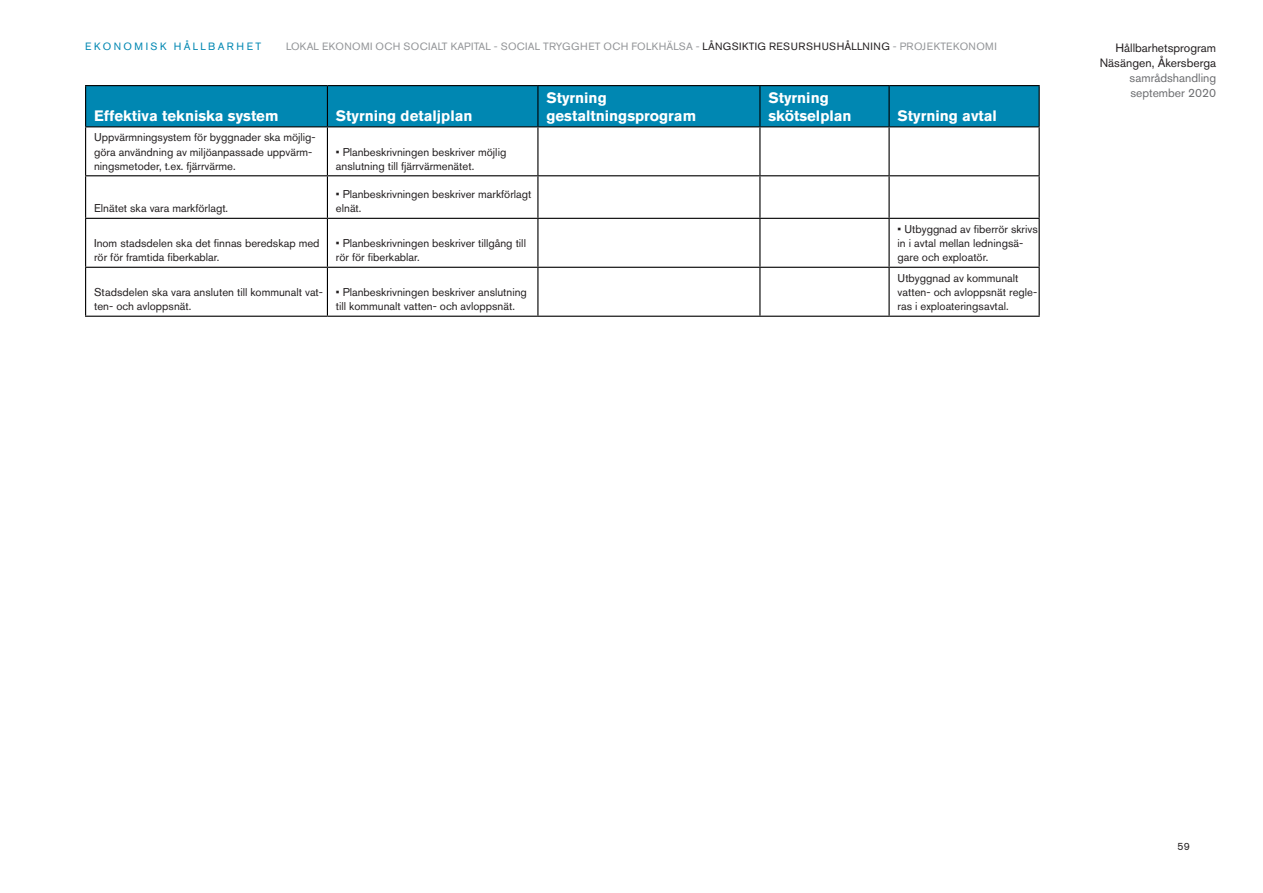
<style>
.page{position:relative;width:1263px;height:893px;background:#fff}
.page>*{position:absolute;margin:0;border:0;box-sizing:border-box;transform-origin:0 0}
.EKO_tabell_fet_rubri{font:700 15px/18px "Akzidenz Grotesk Std";color:#fff}
.t1{font:12px/15px "Akzidenz Grotesk Std";color:#231f20;text-align:right}
.t2{font:12px/15px "Akzidenz Grotesk Std";color:#6c6d70}
.EKO_tabell_brödtext{font:11.25px/14.2px "Akzidenz Grotesk Std";color:#231f20}
.t3{font:10.5px "Akzidenz Grotesk Std";letter-spacing:.035em;color:#939598}
.t4{font:10.5px "Akzidenz Grotesk Std";letter-spacing:.235em;color:#0087b2}
.t5{font:10.5px "Akzidenz Grotesk Std";color:#231f20}
.s1{color:#231f20}
</style>
<div class="page">
<div style="left:86px;top:86px;width:952px;height:40px;background:#0087b2"></div>
<hr style="left:85px;top:86px;width:1px;height:40px;background:#000">
<hr style="left:85px;top:127px;width:1px;height:48px;background:#000">
<hr style="left:85px;top:176px;width:1px;height:42px;background:#000">
<hr style="left:85px;top:219px;width:1px;height:48px;background:#000">
<hr style="left:85px;top:268px;width:1px;height:48px;background:#000">
<hr style="left:85px;top:85px;width:242px;height:1px;background:#000">
<hr style="left:327px;top:85px;width:211px;height:1px;background:#000">
<hr style="left:538px;top:85px;width:222px;height:1px;background:#000">
<hr style="left:760px;top:85px;width:129px;height:1px;background:#000">
<hr style="left:889px;top:85px;width:151px;height:1px;background:#000">
<hr style="left:85px;top:316px;width:242px;height:1px;background:#000">
<hr style="left:327px;top:316px;width:211px;height:1px;background:#000">
<hr style="left:538px;top:316px;width:222px;height:1px;background:#000">
<hr style="left:760px;top:316px;width:129px;height:1px;background:#000">
<hr style="left:889px;top:316px;width:151px;height:1px;background:#000">
<hr style="left:85px;top:126px;width:242px;height:1px;background:#000">
<hr style="left:327px;top:126px;width:211px;height:1px;background:#000">
<hr style="left:538px;top:126px;width:222px;height:1px;background:#000">
<hr style="left:760px;top:126px;width:129px;height:1px;background:#000">
<hr style="left:889px;top:126px;width:151px;height:1px;background:#000">
<hr style="left:85px;top:175px;width:242px;height:1px;background:#000">
<hr style="left:327px;top:175px;width:211px;height:1px;background:#000">
<hr style="left:538px;top:175px;width:222px;height:1px;background:#000">
<hr style="left:760px;top:175px;width:129px;height:1px;background:#000">
<hr style="left:889px;top:175px;width:151px;height:1px;background:#000">
<hr style="left:85px;top:218px;width:242px;height:1px;background:#000">
<hr style="left:327px;top:218px;width:211px;height:1px;background:#000">
<hr style="left:538px;top:218px;width:222px;height:1px;background:#000">
<hr style="left:760px;top:218px;width:129px;height:1px;background:#000">
<hr style="left:889px;top:218px;width:151px;height:1px;background:#000">
<hr style="left:85px;top:267px;width:242px;height:1px;background:#000">
<hr style="left:327px;top:267px;width:211px;height:1px;background:#000">
<hr style="left:538px;top:267px;width:222px;height:1px;background:#000">
<hr style="left:760px;top:267px;width:129px;height:1px;background:#000">
<hr style="left:889px;top:267px;width:151px;height:1px;background:#000">
<hr style="left:327px;top:86px;width:1px;height:40px;background:#000">
<hr style="left:537px;top:86px;width:1px;height:40px;background:#000">
<hr style="left:759px;top:86px;width:1px;height:40px;background:#000">
<hr style="left:888px;top:86px;width:2px;height:40px;background:#000">
<hr style="left:1038px;top:86px;width:2px;height:40px;background:#000">
<hr style="left:327px;top:127px;width:1px;height:48px;background:#000">
<hr style="left:537px;top:127px;width:1px;height:48px;background:#000">
<hr style="left:759px;top:127px;width:1px;height:48px;background:#000">
<hr style="left:888px;top:127px;width:2px;height:48px;background:#000">
<hr style="left:1038px;top:127px;width:2px;height:48px;background:#000">
<hr style="left:327px;top:176px;width:1px;height:42px;background:#000">
<hr style="left:537px;top:176px;width:1px;height:42px;background:#000">
<hr style="left:759px;top:176px;width:1px;height:42px;background:#000">
<hr style="left:888px;top:176px;width:2px;height:42px;background:#000">
<hr style="left:1038px;top:176px;width:2px;height:42px;background:#000">
<hr style="left:327px;top:219px;width:1px;height:48px;background:#000">
<hr style="left:537px;top:219px;width:1px;height:48px;background:#000">
<hr style="left:759px;top:219px;width:1px;height:48px;background:#000">
<hr style="left:888px;top:219px;width:2px;height:48px;background:#000">
<hr style="left:1038px;top:219px;width:2px;height:48px;background:#000">
<hr style="left:327px;top:268px;width:1px;height:48px;background:#000">
<hr style="left:537px;top:268px;width:1px;height:48px;background:#000">
<hr style="left:759px;top:268px;width:1px;height:48px;background:#000">
<hr style="left:888px;top:268px;width:2px;height:48px;background:#000">
<hr style="left:1038px;top:268px;width:2px;height:48px;background:#000">
<p class="t4" style="left:85px;top:40px;width:178px">EKONOMISK HÅLLBARHET</p>
<p class="t3" style="left:286px;top:40px;width:712px">LOKAL EKONOMI OCH SOCIALT KAPITAL - SOCIAL TRYGGHET OCH FOLKHÄLSA - <span class="s1">LÅNGSIKTIG RESURSHUSHÅLLNING</span> - PROJEKTEKONOMI</p>
<p class="EKO_tabell_fet_rubri" style="left:94px;top:107px;width:186px">Effektiva tekniska system</p>
<p class="EKO_tabell_fet_rubri" style="left:336px;top:107px;width:138px">Styrning detaljplan</p>
<p class="EKO_tabell_brödtext" style="left:94px;top:130px;width:223px">Uppvärmningsystem för byggnader ska möjlig&shy;göra användning av miljöanpassade uppvärm&shy;ningsmetoder, t.ex. fjärrvärme.</p>
<p class="EKO_tabell_brödtext" style="left:94px;top:201px;width:136px">Elnätet ska vara markförlagt.</p>
<p class="EKO_tabell_brödtext" style="left:336px;top:144px;width:172px">• Planbeskrivningen beskriver möjlig anslutning till fjärrvärmenätet.</p>
<p class="EKO_tabell_brödtext" style="left:336px;top:187px;width:197px">• Planbeskrivningen beskriver markförlagt elnät.</p>
<p class="EKO_tabell_brödtext" style="left:94px;top:236px;width:227px">Inom stadsdelen ska det finnas beredskap med rör för framtida fiberkablar.</p>
<p class="EKO_tabell_brödtext" style="left:336px;top:236px;width:192px">• Planbeskrivningen beskriver tillgång till rör för fiberkablar.</p>
<p class="EKO_tabell_brödtext" style="left:94px;top:285px;width:230px">Stadsdelen ska vara ansluten till kommunalt vat&shy;ten- och avloppsnät.</p>
<p class="EKO_tabell_brödtext" style="left:336px;top:285px;width:192px">• Planbeskrivningen beskriver anslutning till kommunalt vatten- och avloppsnät.</p>
<p class="EKO_tabell_fet_rubri" style="left:546px;top:89px;width:151px">Styrning gestaltningsprogram</p>
<p class="EKO_tabell_fet_rubri" style="left:768px;top:89px;width:85px">Styrning skötselplan</p>
<p class="EKO_tabell_fet_rubri" style="left:898px;top:107px;width:101px">Styrning avtal</p>
<p class="EKO_tabell_brödtext" style="left:898px;top:222px;width:142px">• Utbyggnad av fiberrör skrivs in i avtal mellan ledningsä&shy;gare och exploatör.</p>
<p class="EKO_tabell_brödtext" style="left:898px;top:271px;width:141px">Utbyggnad av kommunalt vatten- och avloppsnät regle&shy;ras i exploateringsavtal.</p>
<p class="t1" style="left:1100px;top:40px;width:118px">Hållbarhetsprogram<br>Näsängen, Åkersberga</p>
<p class="t2" style="left:1129px;top:70px;width:88px">samrådshandling september 2020</p>
<p class="t5" style="left:1177px;top:841px;width:14px">59</p>
</div>
